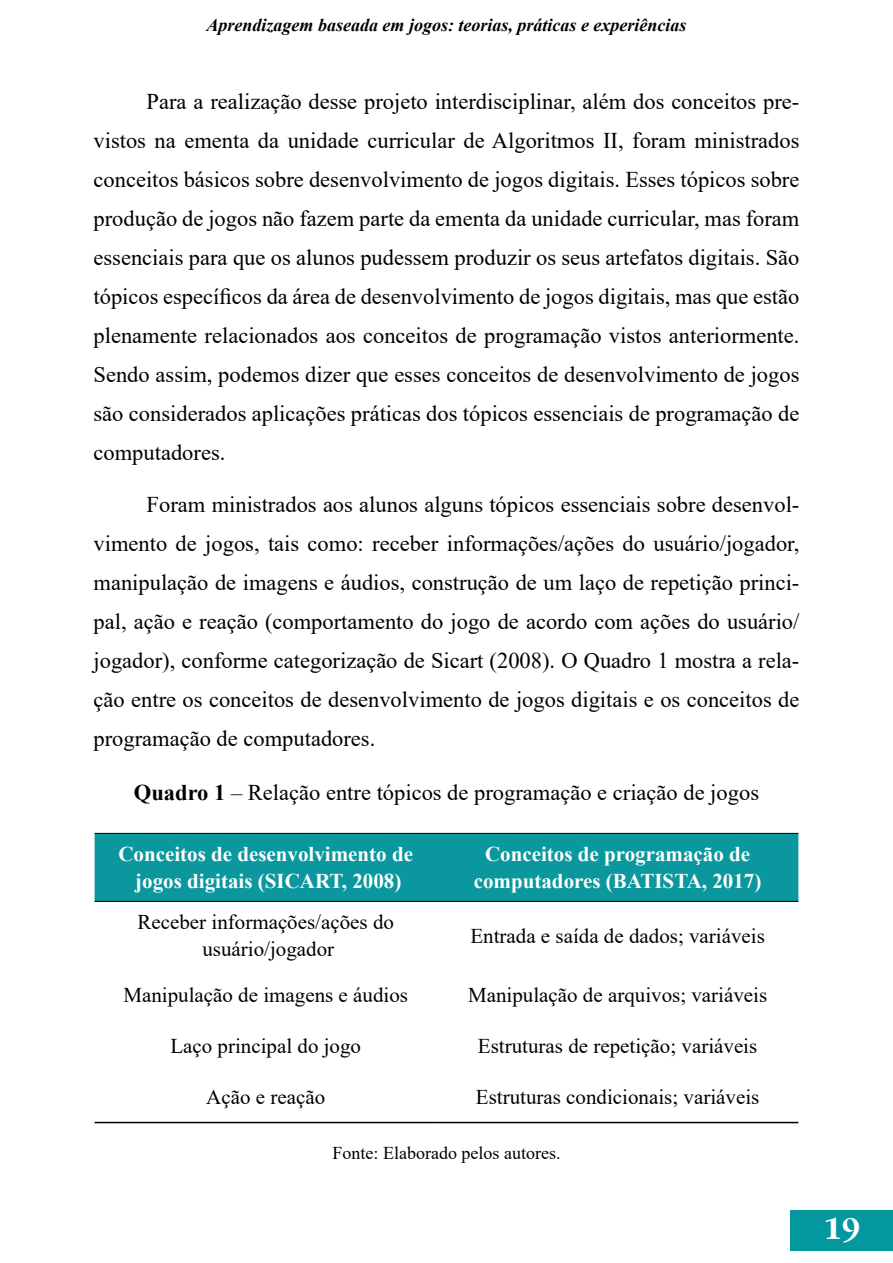
<style>
.page{position:relative;width:893px;height:1263px;background:#fff}
.page>*{position:absolute;margin:0;border:0;box-sizing:border-box;transform-origin:0 0}
.t1{font:900 33px "Garamond Black S Si";color:#fff}
.t2{font:22.5px/39px "Times New Roman";color:#000;text-align:justify}
.t3{font:21px/27px "Times New Roman";color:#000;text-align:center}
.t4{font:700 21px/27px "Times New Roman";color:#fff;text-align:center}
.t5{font:italic 700 18px "Times New Roman";color:#000}
.t6{font:18px "Times New Roman";color:#000}
.s1{font-weight:700}
</style>
<div class="page">
<div style="left:791px;top:1210px;width:102px;height:40px;background:#03989e"></div>
<div style="left:95px;top:834px;width:703px;height:67px;background:#0a989e"></div>
<hr style="left:95px;top:1122px;width:342px;height:1px;background:#000">
<hr style="left:437px;top:1122px;width:361px;height:1px;background:#000">
<hr style="left:95px;top:833px;width:342px;height:1px;background:#000">
<hr style="left:437px;top:833px;width:361px;height:1px;background:#000">
<hr style="left:95px;top:901px;width:342px;height:1px;background:#000">
<hr style="left:437px;top:901px;width:361px;height:1px;background:#000">
<p class="t5" style="left:206px;top:13px;width:481px">Aprendizagem baseada em jogos: teorias, práticas e experiências</p>
<p class="t2" style="left:94px;top:81px;width:707px;text-indent:53px">Para a realização desse projeto interdisciplinar, além dos conceitos pre&shy;vistos na ementa da unidade curricular de Algoritmos II, foram ministrados conceitos básicos sobre desenvolvimento de jogos digitais. Esses tópicos sobre produção de jogos não fazem parte da ementa da unidade curricular, mas foram essenciais para que os alunos pudessem produzir os seus artefatos digitais. São tópicos específicos da área de desenvolvimento de jogos digitais, mas que estão plenamente relacionados aos conceitos de programação vistos anteriormente.<br>Sendo assim, podemos dizer que esses conceitos de desenvolvimento de jogos são considerados aplicações práticas dos tópicos essenciais de programação de computadores.</p>
<p class="t2" style="left:94px;top:484px;width:707px;text-indent:53px">Foram ministrados aos alunos alguns tópicos essenciais sobre desenvol&shy;vimento de jogos, tais como: receber informações/ações do usuário/jogador, manipulação de imagens e áudios, construção de um laço de repetição princi&shy;pal, ação e reação (comportamento do jogo de acordo com ações do usuário/ jogador), conforme categorização de Sicart (2008). O Quadro 1 mostra a rela&shy;ção entre os conceitos de desenvolvimento de jogos digitais e os conceitos de programação de computadores.</p>
<p class="t2" style="left:134px;top:772px;width:627px"><span class="s1">Quadro 1</span> – Relação entre tópicos de programação e criação de jogos</p>
<p class="t4" style="left:118px;top:840px;width:296px">Conceitos de desenvolvimento de jogos digitais (SICART, 2008)</p>
<p class="t4" style="left:474px;top:840px;width:289px">Conceitos de programação de computadores (BATISTA, 2017)</p>
<p class="t3" style="left:137px;top:908px;width:258px">Receber informações/ações do usuário/jogador</p>
<p class="t3" style="left:470px;top:921px;width:296px">Entrada e saída de dados; variáveis</p>
<p class="t3" style="left:123px;top:981px;width:286px">Manipulação de imagens e áudios</p>
<p class="t3" style="left:468px;top:981px;width:301px">Manipulação de arquivos; variáveis</p>
<p class="t3" style="left:170px;top:1032px;width:192px">Laço principal do jogo</p>
<p class="t3" style="left:478px;top:1032px;width:281px">Estruturas de repetição; variáveis</p>
<p class="t3" style="left:206px;top:1083px;width:120px">Ação e reação</p>
<p class="t3" style="left:476px;top:1083px;width:285px">Estruturas condicionais; variáveis</p>
<p class="t6" style="left:332px;top:1140px;width:229px">Fonte: Elaborado pelos autores.</p>
<h1 class="t1" style="left:823px;top:1210px;width:38px">19</h1>
</div>
